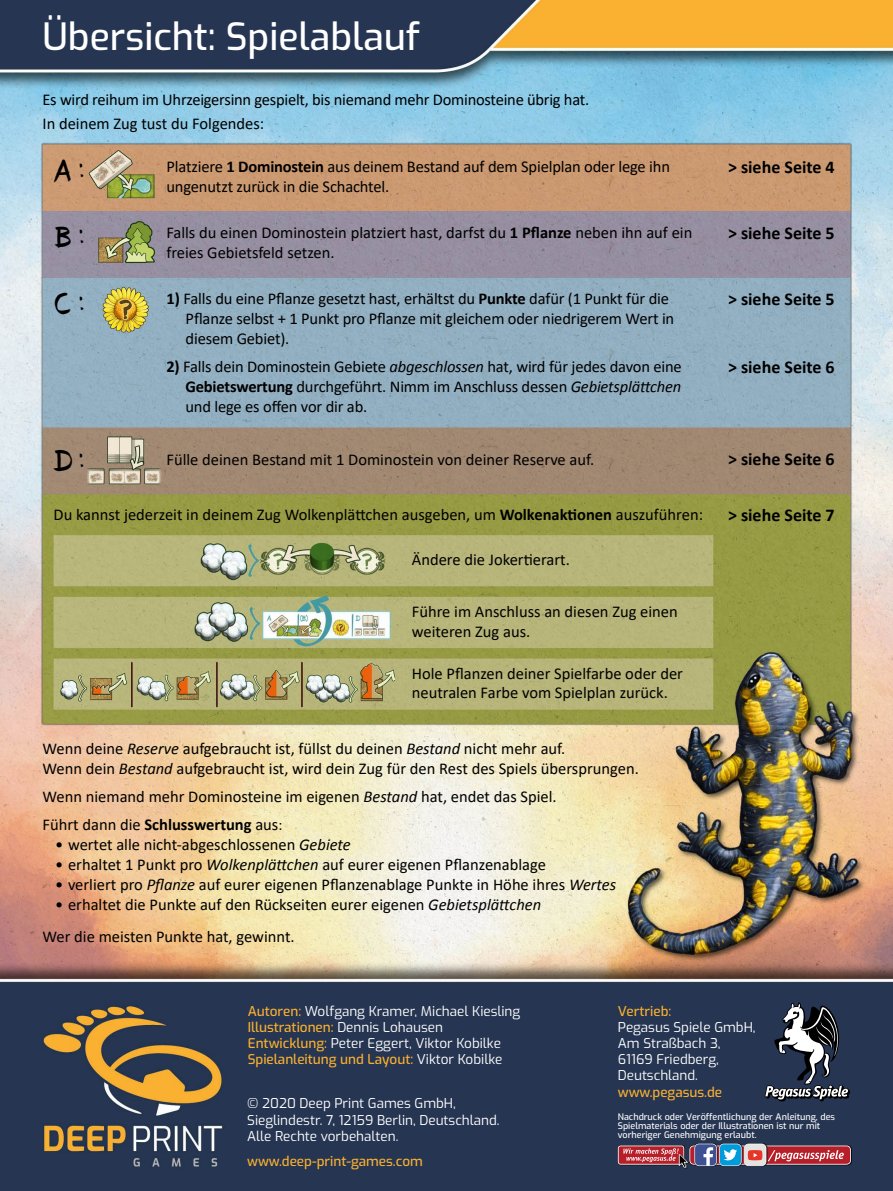
<style>
.page{position:relative;width:893px;height:1191px;background:#fff}
.page>*{position:absolute;margin:0;border:0;box-sizing:border-box;transform-origin:0 0}
.t1{font:500 37.5px "Exo";color:#fff}
.t2{font:22.5px "Fvriosa";color:#000}
.t3{font:700 18px "Calibri";color:#000}
.t4{font:16.5px/19.8px "Calibri";color:#000}
.t5{font:13.5px/16.2px "Exo";color:#fff}
.t6{font:500 13.5px "Exo";color:#f9b030}
.t7{font:500 9px/9px "Exo";color:#fff}
.s1{font-weight:700}
.s2{font-style:italic}
.s3{font-size:15px}
.s4{font-weight:500;color:#f9b030}
</style>
<div class="page">
<img style="left:0;top:0;width:893px;height:1191px">
<div style="left:679px;top:1154px;width:10px;height:15px;background:#000;opacity:.5"></div>
<svg style="left:618px;top:1143px;width:233px;height:24px;background:#966473"></svg>
<svg style="left:764px;top:1002px;width:86px;height:99px;background:#485161"></svg>
<h1 class="t1" style="left:43px;top:9px;width:379px">Übersicht: Spielablauf</h1>
<p class="t4" style="left:43px;top:87px;width:548px;line-height:24px">Es wird reihum im Uhrzeigersinn gespielt, bis niemand mehr Dominosteine übrig hat.<br>In deinem Zug tust du Folgendes:</p>
<p class="t4" style="left:166px;top:156px;width:505px">Platziere <span class="s1">1 Dominostein</span> aus deinem Bestand auf dem Spielplan oder lege ihn ungenutzt zurück in die Schachtel.</p>
<h2 class="t2" style="left:54px;top:148px;width:39px">A:</h2>
<p class="t3" style="left:728px;top:155px;width:108px">&gt; siehe Seite 4</p>
<h2 class="t2" style="left:54px;top:214px;width:39px">B:</h2>
<p class="t4" style="left:166px;top:222px;width:527px">Falls du einen Dominostein platziert hast, darfst du <span class="s1">1 Pflanze</span> neben ihn auf ein freies Gebietsfeld setzen.</p>
<p class="t3" style="left:728px;top:221px;width:108px">&gt; siehe Seite 5</p>
<h2 class="t2" style="left:54px;top:280px;width:39px">C:</h2>
<p class="t4" style="left:186px;top:288px;width:490px;text-indent:-19px"><span class="s1">1)</span> Falls du eine Pflanze gesetzt hast, erhältst du <span class="s1">Punkte</span> dafür (1 Punkt für die<br>Pflanze selbst + 1 Punkt pro Pflanze mit gleichem oder niedrigerem Wert in diesem Gebiet).</p>
<p class="t4" style="left:185px;top:356px;width:498px;text-align:justify;text-indent:-19px"><span class="s1">2)</span> Falls dein Dominostein Gebiete <span class="s2">abgeschlossen</span> hat, wird für jedes davon eine <span class="s1">Gebietswertung</span> durchgeführt. Nimm im Anschluss dessen <span class="s2">Gebietsplättchen </span>und lege es offen vor dir ab.</p>
<p class="t4" style="left:166px;top:449px;width:429px">Fülle deinen Bestand mit 1 Dominostein von deiner Reserve auf.</p>
<p class="t3" style="left:728px;top:288px;width:108px">&gt; siehe Seite 5</p>
<p class="t3" style="left:728px;top:355px;width:108px">&gt; siehe Seite 6</p>
<h2 class="t2" style="left:54px;top:438px;width:39px">D:</h2>
<p class="t3" style="left:728px;top:448px;width:108px">&gt; siehe Seite 6</p>
<p class="t4" style="left:54px;top:504px;width:651px">Du kannst jederzeit in deinem Zug Wolkenplättchen ausgeben, um <span class="s1">Wolkenaktionen</span> auszuführen:</p>
<p class="t4" style="left:412px;top:549px;width:160px">Ändere die Jokertierart.</p>
<p class="t4" style="left:412px;top:601px;width:267px">Führe im Anschluss an diesen Zug einen weiteren Zug aus.</p>
<p class="t4" style="left:412px;top:663px;width:273px">Hole Pflanzen deiner Spielfarbe oder der neutralen Farbe vom Spielplan zurück.</p>
<p class="t4" style="left:43px;top:738px;width:598px">Wenn deine <span class="s2">Reserve</span> aufgebraucht ist, füllst du deinen <span class="s2">Bestand</span> nicht mehr auf.<br>Wenn dein <span class="s2">Bestand</span> aufgebraucht ist, wird dein Zug für den Rest des Spiels übersprungen.</p>
<p class="t4" style="left:43px;top:782px;width:516px;line-height:28.3px">Wenn niemand mehr Dominosteine im eigenen <span class="s2">Bestand</span> hat, endet das Spiel.<br>Führt dann die <span class="s1">Schlusswertung</span> aus<span class="s3">:</span></p>
<p class="t4" style="left:55px;top:834px;width:297px">• wertet alle nicht-abgeschlossenen <span class="s2">Gebiete</span></p>
<p class="t4" style="left:55px;top:854px;width:492px">• erhaltet 1 Punkt pro <span class="s2">Wolkenplättchen</span> auf eurer eigenen Pflanzenablage</p>
<p class="t4" style="left:55px;top:874px;width:562px">• verliert pro <span class="s2">Pflanze</span> auf eurer eigenen Pflanzenablage Punkte in Höhe ihres <span class="s2">Wertes</span></p>
<p class="t4" style="left:43px;top:887px;width:500px;line-height:32.5px;text-indent:13px">• erhaltet die Punkte auf den Rückseiten eurer eigenen <span class="s2">Gebietsplättchen<br></span>Wer die meisten Punkte hat, gewinnt.</p>
<p class="t3" style="left:728px;top:504px;width:108px">&gt; siehe Seite 7</p>
<p class="t5" style="left:248px;top:1002px;width:274px"><span class="s4">Autoren:</span> Wolfgang Kramer, Michael Kiesling <span class="s4">Illustrationen:</span> Dennis Lohausen <span class="s4">Entwicklung:</span> Peter Eggert, Viktor Kobilke <span class="s4">Spielanleitung und Layout:</span> Viktor Kobilke</p>
<p class="t5" style="left:247px;top:1094px;width:254px">© 2020 Deep Print Games GmbH,<br>Sieglindestr. 7, 12159 Berlin, Deutschland.<br>Alle Rechte vorbehalten.</p>
<p class="t6" style="left:247px;top:1150px;width:177px">www.deep-print-games.com</p>
<p class="t6" style="left:618px;top:1000px;width:55px">Vertrieb:</p>
<p class="t5" style="left:618px;top:1018px;width:139px">Pegasus Spiele GmbH,<br>Am Straßbach 3,<br>61169 Friedberg,<br>Deutschland.</p>
<p class="t6" style="left:618px;top:1081px;width:106px">www.pegasus.de</p>
<p class="t7" style="left:618px;top:1111px;width:219px">Nachdruck oder Veröffentlichung der Anleitung, des<br>Spielmaterials oder der Illustrationen ist nur mit vorheriger Genehmigung erlaubt.</p>
</div>
